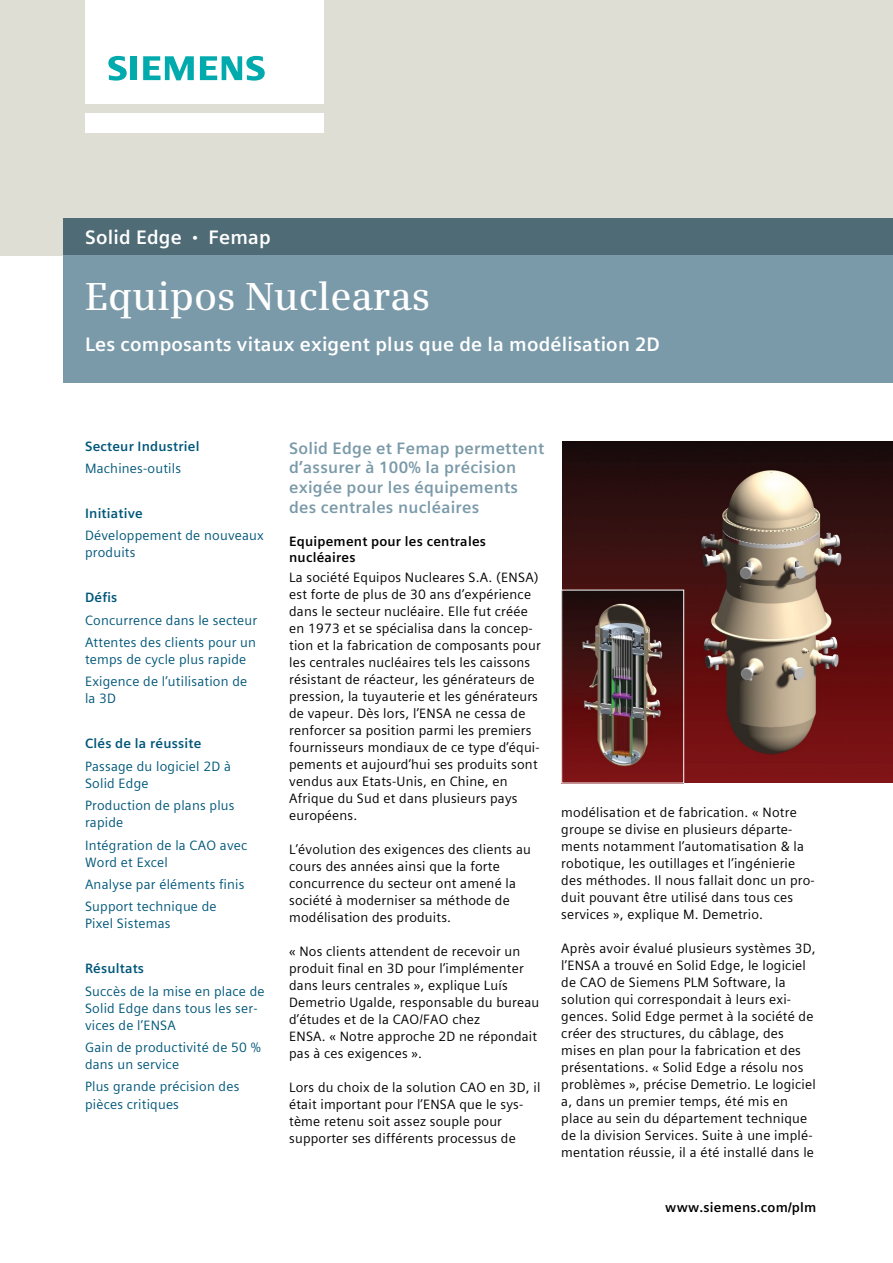
<style>
.page{position:relative;width:893px;height:1263px;background:#fff}
.page>*{position:absolute;margin:0;border:0;box-sizing:border-box;transform-origin:0 0}
.Company_name__26pt_1{font:600 39px "Siemens Serif";color:#fff}
.Subhead__13pt_5_5mm{font:700 19.5px "Siemens Sans Global";letter-spacing:.01em;color:#fff}
.Product_name{font:700 19.5px "Siemens Sans Global";letter-spacing:.01em;color:#fff}
.Body_lead_text{font:700 16.5px/19.8px "Siemens Sans Global";letter-spacing:.015em;color:#7b9aa9}
.Body_text{font:13.5px/17px "Siemens Sans Global";letter-spacing:.015em;color:#000}
.Side_bar_text{font:13.5px/17px "Siemens Sans Global";letter-spacing:.015em;color:#005779}
.Side_bar_head{font:700 13.5px "Siemens Sans Global";letter-spacing:.015em;color:#005779}
.Body_subhead{font:700 13.5px/16.2px "Siemens Sans Global";letter-spacing:.015em;color:#000}
.cover_url{font:700 13.5px "Siemens Sans Global";letter-spacing:.015em;color:#000}
.s1{font-size:12px}
</style>
<div class="page">
<div style="left:0;top:0;width:893px;height:255px;background:#dfded5"></div>
<div style="left:85px;top:113px;width:238px;height:19px;background:#fff"></div>
<div style="left:85px;top:0;width:238px;height:104px;background:#fff"></div>
<svg style="left:108px;top:56px;width:19px;height:25px"></svg>
<div style="left:130px;top:56px;width:7px;height:24px;background:#00aaad"></div>
<svg style="left:143px;top:56px;width:51px;height:24px"></svg>
<svg style="left:200px;top:56px;width:65px;height:25px"></svg>
<div style="left:64px;top:218px;width:829px;height:37px;background:#4f6b75"></div>
<div style="left:64px;top:255px;width:829px;height:128px;background:#7b9aa9"></div>
<img style="left:562px;top:441px;width:331px;height:341px">
<img style="left:563px;top:592px;width:119px;height:189px">
<div style="left:561px;top:590px;width:123px;height:193px;border:1px solid #fff"></div>
<p class="Product_name" style="left:85px;top:222px;width:187px">Solid Edge <span class="s1">•</span> Femap</p>
<p class="Company_name__26pt_1" style="left:85px;top:274px;width:346px">Equipos Nuclearas</p>
<p class="Subhead__13pt_5_5mm" style="left:85px;top:329px;width:576px">Les composants vitaux exigent plus que de la modélisation 2D</p>
<p class="Side_bar_head" style="left:85px;top:436px;width:116px">Secteur Industriel</p>
<p class="Side_bar_text" style="left:85px;top:460px;width:97px">Machines-outils</p>
<p class="Side_bar_head" style="left:85px;top:503px;width:59px">Initiative</p>
<p class="Side_bar_text" style="left:85px;top:527px;width:180px">Développement de nouveaux produits</p>
<p class="Side_bar_head" style="left:85px;top:587px;width:34px">Défis</p>
<p class="Side_bar_text" style="left:85px;top:612px;width:174px">Concurrence dans le secteur</p>
<p class="Side_bar_text" style="left:85px;top:634px;width:172px">Attentes des clients pour un temps de cycle plus rapide</p>
<p class="Side_bar_text" style="left:85px;top:673px;width:164px">Exigence de l’utilisation de la 3D</p>
<p class="Side_bar_head" style="left:85px;top:733px;width:118px">Clés de la réussite</p>
<p class="Side_bar_text" style="left:85px;top:758px;width:147px">Passage du logiciel 2D à<br>Solid Edge</p>
<p class="Side_bar_text" style="left:85px;top:797px;width:151px">Production de plans plus rapide</p>
<p class="Side_bar_text" style="left:85px;top:836px;width:164px">Intégration de la CAO avec<br>Word et Excel</p>
<p class="Side_bar_text" style="left:85px;top:876px;width:161px">Analyse par éléments finis</p>
<p class="Side_bar_text" style="left:85px;top:898px;width:133px">Support technique de<br>Pixel Sistemas</p>
<p class="Side_bar_head" style="left:85px;top:958px;width:61px">Résultats</p>
<p class="Side_bar_text" style="left:85px;top:982px;width:181px">Succès de la mise en place de<br>Solid Edge dans tous les ser&shy;vices de l’ENSA</p>
<p class="Side_bar_text" style="left:85px;top:1039px;width:177px">Gain de productivité de 50 % dans un service</p>
<p class="Side_bar_text" style="left:85px;top:1078px;width:156px">Plus grande précision des pièces critiques</p>
<p class="Body_lead_text" style="left:289px;top:438px;width:257px">Solid Edge et Femap permettent d’assurer à 100% la précision exigée pour les équipements des centrales nucléaires</p>
<p class="Body_subhead" style="left:289px;top:533px;width:198px">Equipement pour les centrales nucléaires</p>
<p class="Body_text" style="left:289px;top:568px;width:253px">La société Equipos Nucleares S.A. (ENSA) est forte de plus de 30 ans d’expérience dans le secteur nucléaire. Elle fut créée en 1973 et se spécialisa dans la concep&shy;tion et la fabrication de composants pour les centrales nucléaires tels les caissons résistant de réacteur, les générateurs de pression, la tuyauterie et les générateurs de vapeur. Dès lors, l’ENSA ne cessa de renforcer sa position parmi les premiers fournisseurs mondiaux de ce type d’équi&shy;pements et aujourd’hui ses produits sont vendus aux Etats-Unis, en Chine, en Afrique du Sud et dans plusieurs pays européens.</p>
<p class="Body_text" style="left:289px;top:841px;width:243px">L’évolution des exigences des clients au cours des années ainsi que la forte concurrence du secteur ont amené la société à moderniser sa méthode de modélisation des produits.</p>
<p class="Body_text" style="left:289px;top:943px;width:252px">« Nos clients attendent de recevoir un produit final en 3D pour l’implémenter dans leurs centrales », explique Luís Demetrio Ugalde, responsable du bureau d’études et de la CAO/FAO chez</p>
<p class="Body_text" style="left:289px;top:1028px;width:250px">ENSA. « Notre approche 2D ne répondait pas à ces exigences ».</p>
<p class="Body_text" style="left:289px;top:1079px;width:253px">Lors du choix de la solution CAO en 3D, il était important pour l’ENSA que le sys&shy;tème retenu soit assez souple pour supporter ses différents processus de</p>
<p class="Body_text" style="left:561px;top:803px;width:255px">modélisation et de fabrication. « Notre groupe se divise en plusieurs départe&shy;ments notamment l’automatisation &amp; la robotique, les outillages et l’ingénierie des méthodes. Il nous fallait donc un pro&shy;duit pouvant être utilisé dans tous ces services », explique M. Demetrio.</p>
<p class="Body_text" style="left:561px;top:939px;width:256px">Après avoir évalué plusieurs systèmes 3D, l’ENSA a trouvé en Solid Edge, le logiciel de CAO de Siemens PLM Software, la solution qui correspondait à leurs exi&shy;gences. Solid Edge permet à la société de créer des structures, du câblage, des mises en plan pour la fabrication et des présentations. « Solid Edge a résolu nos problèmes », précise Demetrio. Le logiciel a, dans un premier temps, été mis en place au sein du département technique de la division Services. Suite à une implé&shy;mentation réussie, il a été installé dans le</p>
<p class="cover_url" style="left:665px;top:1197px;width:153px">www.siemens.com/plm</p>
</div>
